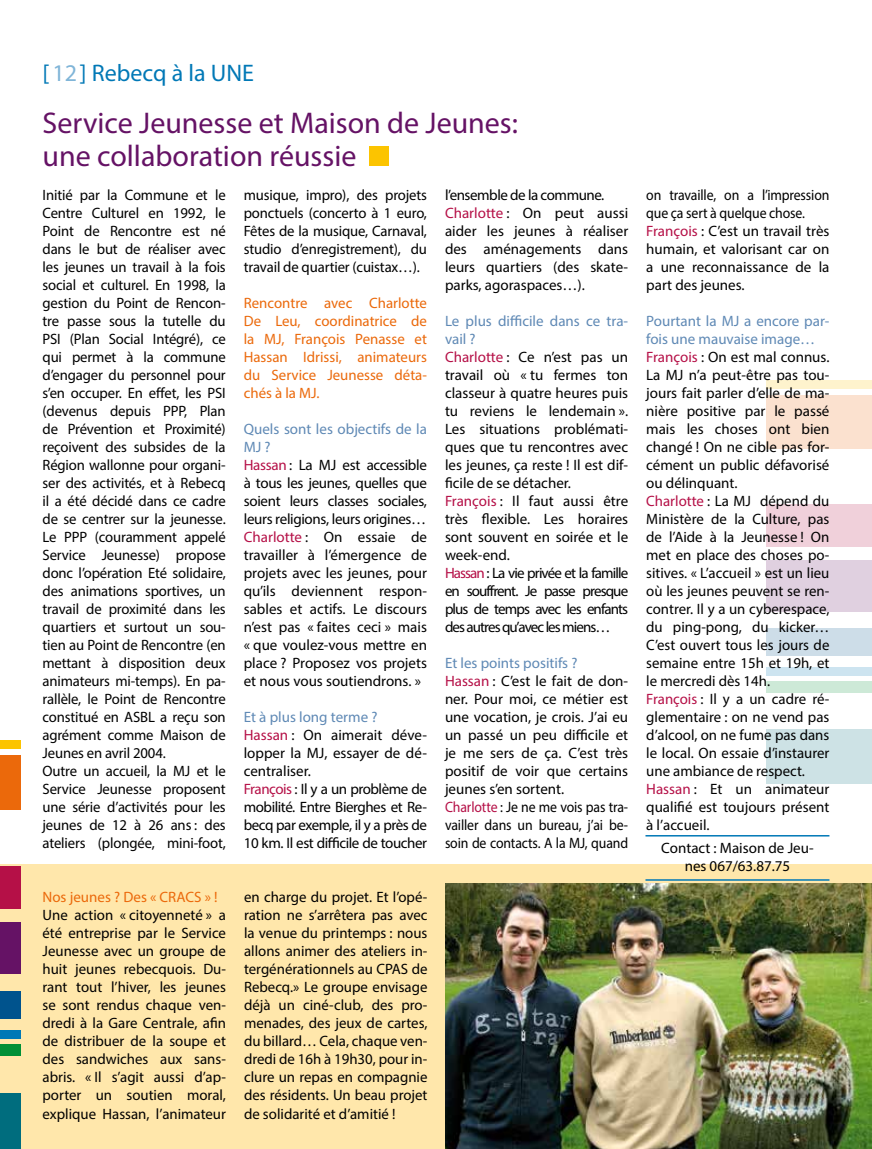
<style>
.page{position:relative;width:872px;height:1149px;background:#fff}
.page>*{position:absolute;margin:0;border:0;box-sizing:border-box;transform-origin:0 0}
.t1{font:30px/33px "Myriad Pro";color:#651265}
.t2{font:24px "Myriad Pro";color:#0078b6}
.t3{font:15px/18px "Myriad Pro";letter-spacing:-.005em;color:#000}
.t4{font:15px/18px "Myriad Pro";letter-spacing:-.03em;color:#000}
.t5{font:15px/18px "Myriad Pro";color:#eb690b;text-align:justify}
.t6{font:15px/18px "Myriad Pro";letter-spacing:-.005em;color:#000;scale:.92 1}
.s1{color:#80b5d8}
.s2{color:#5f89b5}
.s3{color:#b51047}
</style>
<div class="page">
<div style="left:765px;top:380px;width:107px;height:8px;background:#fef3cd"></div>
<div style="left:765px;top:395px;width:107px;height:53px;background:#fbe1cf"></div>
<div style="left:765px;top:504px;width:107px;height:42px;background:#f0d0da"></div>
<div style="left:765px;top:560px;width:107px;height:51px;background:#e0d0e0"></div>
<div style="left:765px;top:628px;width:107px;height:28px;background:#cddde8"></div>
<div style="left:765px;top:666px;width:107px;height:9px;background:#cde4f0"></div>
<div style="left:765px;top:680px;width:107px;height:12px;background:#cde9d7"></div>
<div style="left:765px;top:729px;width:107px;height:54px;background:#cde2e5"></div>
<hr style="left:871px;top:378px;width:1px;height:770px;background:#eaf1d9">
<div style="left:0;top:864px;width:872px;height:284px;background:#ffe7ab"></div>
<img style="left:445px;top:883px;width:427px;height:265px">
<div style="left:0;top:740px;width:21px;height:8px;background:#fcc400"></div>
<div style="left:0;top:755px;width:21px;height:54px;background:#eb690b"></div>
<div style="left:0;top:865px;width:21px;height:43px;background:#b51047"></div>
<div style="left:0;top:922px;width:21px;height:51px;background:#651265"></div>
<div style="left:0;top:991px;width:21px;height:27px;background:#00538d"></div>
<div style="left:0;top:1029px;width:21px;height:9px;background:#0078b6"></div>
<div style="left:0;top:1043px;width:21px;height:12px;background:#009037"></div>
<div style="left:0;top:1092px;width:21px;height:56px;background:#006d7e"></div>
<div style="left:369px;top:146px;width:19px;height:19px;background:#fcc400"></div>
<hr style="left:645px;top:834px;width:184px;height:2px;background:#0078b6">
<hr style="left:645px;top:878px;width:184px;height:2px;background:#0078b6">
<h2 class="t2" style="left:43px;top:58px;width:213px">[<span class="s1">12</span>] Rebecq à la UNE</h2>
<h1 class="t1" style="left:43px;top:105px;width:477px">Service Jeunesse et Maison de Jeunes: une collaboration réussie</h1>
<p class="t3" style="left:43px;top:185px;width:185px">Initié par la Commune et le<br>Centre Culturel en 1992, le<br>Point de Rencontre est né dans le but de réaliser avec les jeunes un travail à la fois social et culturel. En 1998, la gestion du Point de Rencon&shy;tre passe sous la tutelle du<br>PSI (Plan Social Intégré), ce qui permet à la commune d’engager du personnel pour s’en occuper. En effet, les PSI (devenus depuis PPP, Plan de Prévention et Proximité) reçoivent des subsides de la<br>Région wallonne pour organi&shy;ser des activités, et à Rebecq il a été décidé dans ce cadre de se centrer sur la jeunesse.<br>Le PPP (couramment appelé<br>Service Jeunesse) propose donc l’opération Eté solidaire, des animations sportives, un travail de proximité dans les quartiers et surtout un sou&shy;tien au Point de Rencontre (en mettant à disposition deux animateurs mi-temps). En pa&shy;rallèle, le Point de Rencontre constitué en ASBL a reçu son agrément comme Maison de<br>Jeunes en avril 2004.<br>Outre un accueil, la MJ et le<br>Service Jeunesse proposent une série d’activités pour les jeunes de 12 à 26 ans : des ateliers (plongée, mini-foot,</p>
<p class="t3" style="left:244px;top:185px;width:185px;text-align:justify">musique, impro), des projets ponctuels (concerto à 1 euro, Fêtes de la musique, Carnaval, studio d’enregistrement), du travail de quartier (cuistax…).</p>
<p class="t5" style="left:244px;top:293px;width:185px">Rencontre avec Charlotte De Leu, coordinatrice de la MJ, François Penasse et Hassan Idrissi, animateurs du Service Jeunesse déta&shy;chés à la MJ.</p>
<p class="t3" style="left:244px;top:419px;width:185px"><span class="s2">Quels sont les objectifs de la<br>MJ?<br></span><span class="s3">Hassan</span> : La MJ est accessible à tous les jeunes, quelles que soient leurs classes sociales, leurs religions, leurs origines…<br><span class="s3">Charlotte</span> : On essaie de travailler à l’émergence de projets avec les jeunes, pour qu’ils deviennent respon&shy;sables et actifs. Le discours n’est pas « faites ceci » mais « que voulez-vous mettre en place ? Proposez vos projets et nous vous soutiendrons. »</p>
<p class="t4" style="left:244px;top:707px;width:185px"><span class="s2">Et à plus long terme ?<br></span><span class="s3">Hassan</span> : On aimerait déve&shy;lopper la MJ, essayer de dé&shy;centraliser.<br><span class="s3">François</span> : Il y a un problème de mobilité. Entre Bierghes et Re&shy;becq par exemple, il y a près de<br>10 km. Il est difficile de toucher</p>
<p class="t5" style="left:43px;top:887px;width:177px">Nos jeunes ? Des « CRACS » !</p>
<p class="t3" style="left:43px;top:905px;width:185px;text-align:justify">Une action « citoyenneté » a été entreprise par le Service Jeunesse avec un groupe de huit jeunes rebecquois. Du&shy;rant tout l’hiver, les jeunes se sont rendus chaque ven&shy;dredi à la Gare Centrale, afin de distribuer de la soupe et des sandwiches aux sans&shy;abris. « Il s’agit aussi d’ap&shy;porter un soutien moral, explique Hassan, l’animateur</p>
<p class="t3" style="left:244px;top:887px;width:185px;text-align:justify">en charge du projet. Et l’opé&shy;ration ne s’arrêtera pas avec la venue du printemps : nous allons animer des ateliers in&shy;tergénérationnels au CPAS de Rebecq.» Le groupe envisage déjà un ciné-club, des pro&shy;menades, des jeux de cartes, du billard… Cela, chaque ven&shy;dredi de 16h à 19h30, pour in&shy;clure un repas en compagnie des résidents. Un beau projet de solidarité et d’amitié !</p>
<p class="t3" style="left:445px;top:185px;width:185px">l’ensemble de la commune.<br><span class="s3">Charlotte</span> : On peut aussi aider les jeunes à réaliser des aménagements dans leurs quartiers (des skate&shy;parks, agoraspaces…).</p>
<p class="t3" style="left:445px;top:311px;width:185px"><span class="s2">Le plus difficile dans ce tra&shy;vail ?<br></span><span class="s3">Charlotte</span> : Ce n’est pas un travail où « tu fermes ton classeur à quatre heures puis tu reviens le lendemain ».<br>Les situations problémati&shy;ques que tu rencontres avec les jeunes, ça reste ! Il est dif&shy;ficile de se détacher.<br><span class="s3">François</span> : Il faut aussi être très flexible. Les horaires sont souvent en soirée et le week-end.<br><span class="s3">Hassan</span>: La vie privée et la famille en souffrent. Je passe presque plus de temps avec les enfants des autres qu’avec les miens…</p>
<p class="t3" style="left:445px;top:653px;width:185px"><span class="s2">Et les points positifs ?<br></span><span class="s3">Hassan</span> : C’est le fait de don&shy;ner. Pour moi, ce métier est une vocation, je crois. J’ai eu un passé un peu difficile et je me sers de ça. C’est très positif de voir que certains jeunes s’en sortent.<br><span class="s3">Charlotte</span> : Je ne me vois pas tra&shy;vailler dans un bureau, j’ai be&shy;soin de contacts. A la MJ, quand</p>
<p class="t6" style="left:646px;top:185px;width:201px">on travaille, on a l’impression que ça sert à quelque chose.<br><span class="s3">François</span> : C’est un travail très humain, et valorisant car on a une reconnaissance de la part des jeunes.</p>
<p class="t3" style="left:646px;top:311px;width:185px"><span class="s2">Pourtant la MJ a encore par&shy;fois une mauvaise image…<br></span><span class="s3">François</span> : On est mal connus.<br>La MJ n’a peut-être pas tou&shy;jours fait parler d’elle de ma&shy;nière positive par le passé mais les choses ont bien changé ! On ne cible pas for&shy;cément un public défavorisé ou délinquant.<br><span class="s3">Charlotte</span> : La MJ dépend du<br>Ministère de la Culture, pas de l’Aide à la Jeunesse ! On met en place des choses po&shy;sitives. « L’accueil » est un lieu où les jeunes peuvent se ren&shy;contrer. Il y a un cyberespace, du ping-pong, du kicker…<br>C’est ouvert tous les jours de semaine entre 15h et 19h, et le mercredi dès 14h.<br><span class="s3">François</span> : Il y a un cadre ré&shy;glementaire : on ne vend pas d’alcool, on ne fume pas dans le local. On essaie d’instaurer une ambiance de respect.<br><span class="s3">Hassan</span> : Et un animateur qualifié est toujours présent à l’accueil.</p>
<p class="t3" style="left:661px;top:838px;width:154px;text-align:center">Contact : Maison de Jeu&shy;nes 067/63.87.75</p>
</div>
